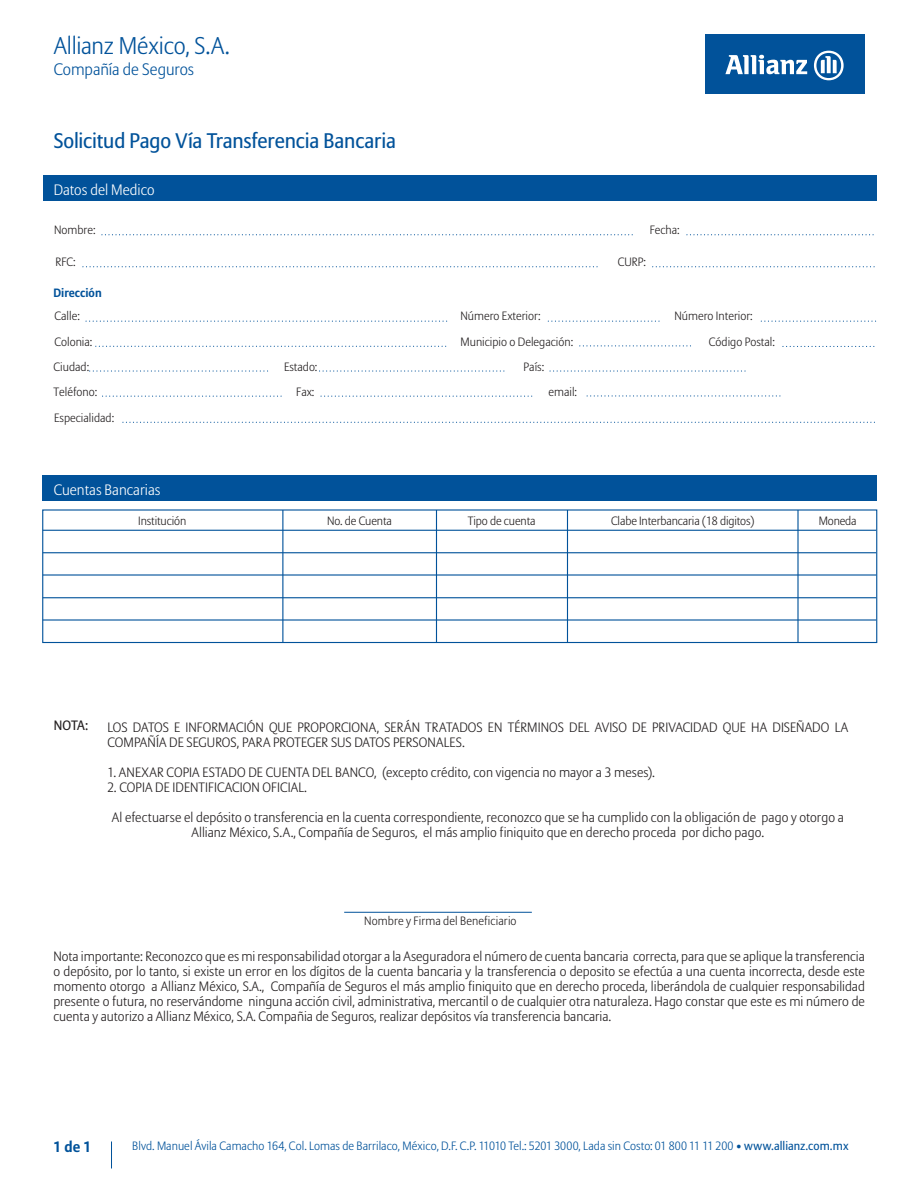
<style>
.page{position:relative;width:918px;height:1188px;background:#fff}
.page>*{position:absolute;margin:0;border:0;box-sizing:border-box;transform-origin:0 0}
.t1{font:300 24px "Allianz Sans";letter-spacing:-.01em;color:#01529a}
.t2{font:21px "Allianz Sans";letter-spacing:-.005em;color:#01529a}
.t3{font:300 16.5px "Allianz Sans";letter-spacing:-.005em;color:#01529a}
.t4{font:300 15px "Allianz Sans";color:#fff}
.t5{font:700 15px "Allianz Sans";color:#01529a}
.t6{font:300 13.5px/15px "Allianz Sans";letter-spacing:.005em;color:#231f20;text-align:justify}
.t7{font:13.5px "Allianz Sans";color:#231f20}
.t8{font:300 12px "Allianz Sans";color:#231f20}
.t9{font:300 12px "Allianz Sans";letter-spacing:.005em;color:#01529a}
.t10{font:700 12px "Allianz Sans";color:#01529a}
.s1{font-weight:400}
</style>
<div class="page">
<svg style="left:111px;top:1142px;width:1px;height:26px"></svg>
<div style="left:705px;top:34px;width:159px;height:60px;background:#01529a"></div>
<svg style="left:725px;top:55px;width:82px;height:19px"></svg>
<svg style="left:814px;top:51px;width:30px;height:29px"></svg>
<div style="left:43px;top:176px;width:833px;height:25px;background:#01529a"></div>
<hr style="left:344px;top:912px;width:188px;height:1px;background:#01529a">
<div style="left:43px;top:476px;width:834px;height:25px;background:#01529a"></div>
<div style="left:42px;top:509px;width:835px;height:134px;border:1px solid #01529a"></div>
<hr style="left:43px;top:530px;width:833px;height:1px;background:#01529a">
<hr style="left:43px;top:552px;width:833px;height:1px;background:#01529a">
<hr style="left:43px;top:574px;width:833px;height:2px;background:#01529a">
<hr style="left:43px;top:597px;width:833px;height:1px;background:#01529a">
<hr style="left:43px;top:619px;width:833px;height:2px;background:#01529a">
<hr style="left:282px;top:510px;width:1px;height:133px;background:#01529a">
<hr style="left:436px;top:510px;width:1px;height:133px;background:#01529a">
<hr style="left:567px;top:510px;width:1px;height:133px;background:#01529a">
<hr style="left:797px;top:510px;width:2px;height:133px;background:#01529a">
<svg style="left:83px;top:266px;width:515px;height:1px"></svg>
<svg style="left:653px;top:266px;width:222px;height:1px"></svg>
<svg style="left:761px;top:321px;width:116px;height:1px"></svg>
<svg style="left:548px;top:321px;width:111px;height:1px"></svg>
<svg style="left:86px;top:321px;width:361px;height:1px"></svg>
<svg style="left:580px;top:345px;width:111px;height:1px"></svg>
<svg style="left:321px;top:396px;width:211px;height:1px"></svg>
<svg style="left:96px;top:346px;width:351px;height:1px"></svg>
<svg style="left:687px;top:234px;width:187px;height:1px"></svg>
<svg style="left:102px;top:234px;width:531px;height:1px"></svg>
<svg style="left:123px;top:422px;width:752px;height:1px"></svg>
<svg style="left:783px;top:346px;width:92px;height:1px"></svg>
<svg style="left:587px;top:395px;width:194px;height:2px"></svg>
<svg style="left:322px;top:370px;width:183px;height:2px"></svg>
<svg style="left:550px;top:370px;width:196px;height:2px"></svg>
<svg style="left:102px;top:396px;width:180px;height:1px"></svg>
<svg style="left:90px;top:370px;width:178px;height:2px"></svg>
<h1 class="t1" style="left:54px;top:31px;width:177px">Allianz México, S.A.</h1>
<p class="t3" style="left:54px;top:59px;width:142px">Compañía de Seguros</p>
<h2 class="t2" style="left:54px;top:128px;width:344px">Solicitud Pago Vía Transferencia Bancaria</h2>
<p class="t4" style="left:54px;top:180px;width:102px">Datos del Medico</p>
<p class="t8" style="left:54px;top:223px;width:43px">Nombre:</p>
<p class="t8" style="left:650px;top:223px;width:31px">Fecha:</p>
<p class="t8" style="left:56px;top:254px;width:22px">RFC:</p>
<p class="t8" style="left:618px;top:254px;width:30px">CURP:</p>
<p class="t10" style="left:53px;top:285px;width:50px">Dirección</p>
<p class="t8" style="left:55px;top:309px;width:27px">Calle:</p>
<p class="t8" style="left:461px;top:309px;width:81px">Número Exterior:</p>
<p class="t8" style="left:675px;top:309px;width:80px">Número Interior:</p>
<p class="t8" style="left:55px;top:335px;width:39px">Colonia:</p>
<p class="t8" style="left:461px;top:334px;width:114px">Municipio o Delegación:</p>
<p class="t8" style="left:296px;top:385px;width:20px">Fax:</p>
<p class="t8" style="left:709px;top:335px;width:68px">Código Postal:</p>
<p class="t8" style="left:54px;top:360px;width:37px">Ciudad:</p>
<p class="t8" style="left:284px;top:360px;width:35px">Estado:</p>
<p class="t8" style="left:524px;top:360px;width:22px">País:</p>
<p class="t8" style="left:54px;top:384px;width:45px">Teléfono:</p>
<p class="t8" style="left:549px;top:384px;width:30px">email:</p>
<p class="t8" style="left:54px;top:411px;width:61px">Especialidad:</p>
<p class="t4" style="left:54px;top:480px;width:108px">Cuentas Bancarias</p>
<p class="t8" style="left:138px;top:513px;width:50px">Institución</p>
<p class="t8" style="left:327px;top:513px;width:66px">No. de Cuenta</p>
<p class="t8" style="left:468px;top:513px;width:69px">Tipo de cuenta</p>
<p class="t8" style="left:611px;top:513px;width:145px">Clabe Interbancaria (18 digitos)</p>
<p class="t8" style="left:819px;top:513px;width:40px">Moneda</p>
<p class="t7" style="left:54px;top:717px;width:36px">NOTA:</p>
<p class="t6" style="left:107px;top:720px;width:742px">LOS DATOS E INFORMACIÓN QUE PROPORCIONA, SERÁN TRATADOS EN TÉRMINOS DEL AVISO DE PRIVACIDAD QUE HA DISEÑADO LA<br>COMPAÑÍA DE SEGUROS, PARA PROTEGER SUS DATOS PERSONALES.</p>
<p class="t6" style="left:107px;top:765px;width:549px">1. ANEXAR COPIA ESTADO DE CUENTA DEL BANCO, (excepto crédito, con vigencia no mayor a 3 meses).</p>
<p class="t6" style="left:107px;top:780px;width:201px">2. COPIA DE IDENTIFICACION OFICIAL.</p>
<p class="t6" style="left:112px;top:810px;width:733px;text-align:center">Al efectuarse el depósito o transferencia en la cuenta correspondiente, reconozco que se ha cumplido con la obligación de pago y otorgo a<br>Allianz México, S.A., Compañía de Seguros, el más amplio finiquito que en derecho proceda por dicho pago.</p>
<p class="t8" style="left:364px;top:914px;width:154px">Nombre y Firma del Beneficiario</p>
<p class="t6" style="left:53px;top:949px;width:813px">Nota importante: Reconozco que es mi responsabilidad otorgar a la Aseguradora el número de cuenta bancaria correcta, para que se aplique la transferencia o depósito, por lo tanto, si existe un error en los dígitos de la cuenta bancaria y la transferencia o deposito se efectúa a una cuenta incorrecta, desde este momento otorgo a Allianz México, S.A., Compañía de Seguros el más amplio finiquito que en derecho proceda, liberándola de cualquier responsabilidad presente o futura, no reservándome ninguna acción civil, administrativa, mercantil o de cualquier otra naturaleza. Hago constar que este es mi número de cuenta y autorizo a Allianz México, S.A. Compañia de Seguros, realizar depósitos vía transferencia bancaria.</p>
<p class="t5" style="left:53px;top:1138px;width:40px">1 de 1</p>
<p class="t9" style="left:132px;top:1139px;width:718px">Blvd. Manuel Ávila Camacho 164, Col. Lomas de Barrilaco, México, D.F. C.P. 11010 Tel.: 5201 3000, Lada sin Costo: 01 800 11 11 200 • <span class="s1">www.allianz.com.mx</span></p>
</div>
